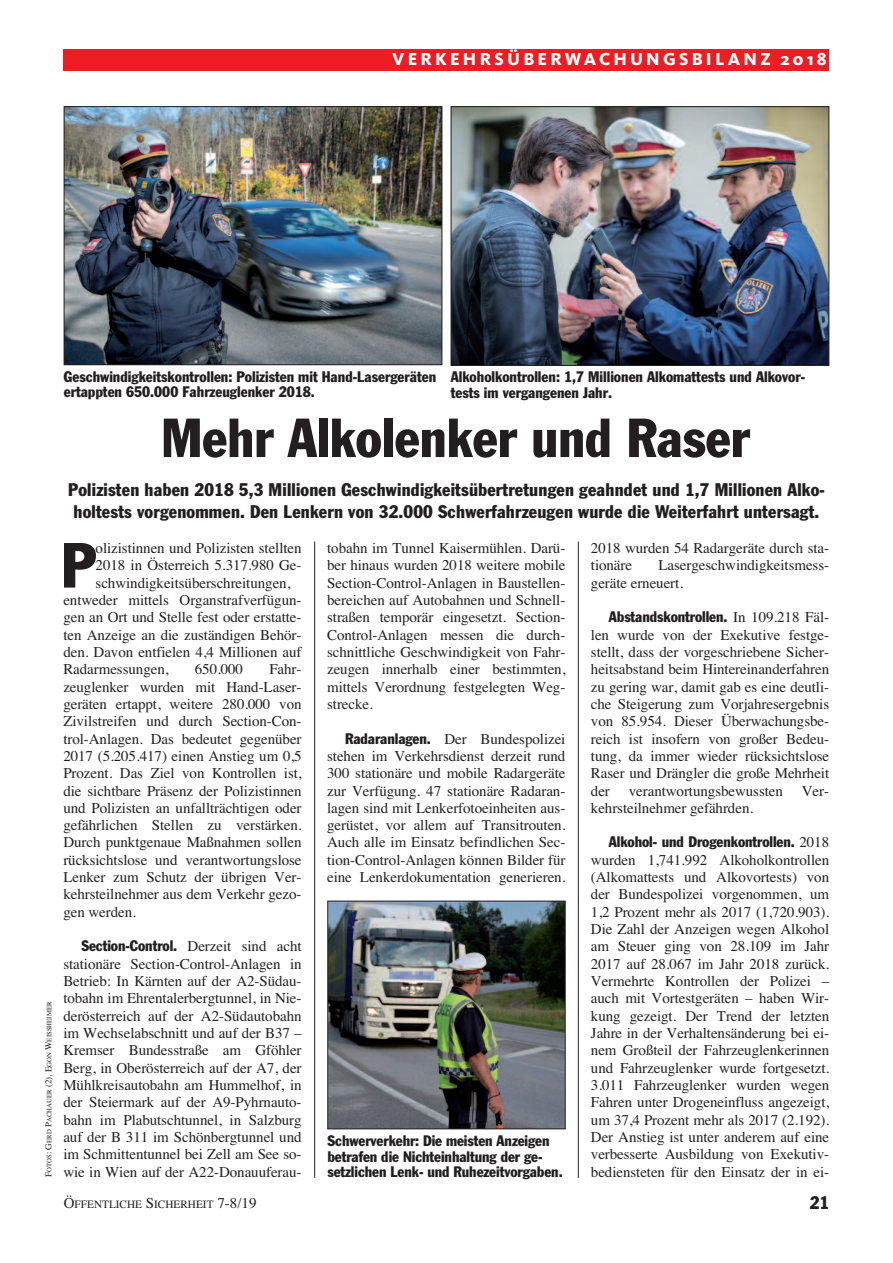
<style>
.page{position:relative;width:893px;height:1263px;background:#fff}
.page>*{position:absolute;margin:0;border:0;box-sizing:border-box;transform-origin:0 0}
.t1{font:condensed 62.7px "Franklin Gothic";color:#231f20}
.t2{font:condensed 54px "Franklin Gothic";color:#231f20}
.t3{font:condensed 18px/21.6px "Franklin Gothic";letter-spacing:.01em;color:#231f20}
.t4{font:800 18px "Kievit";letter-spacing:.175em;color:#fff}
.t5{font:15px/17.2px "Times";letter-spacing:-.005em;color:#231f20;text-align:justify}
.t6{font:condensed 15px/15.8px "Franklin Gothic";color:#231f20}
.t7{font:11.25px "Times";color:#231f20}
.t8{font:6.75px "Times";color:#231f20}
.s1{font-size:9px}
.s2{font-family:"Times";font-stretch:normal}
.s3{font-family:"Franklin Gothic";font-stretch:condensed}
.s4{font-size:15px}
</style>
<div class="page">
<div style="left:64px;top:49px;width:765px;height:21px;background:#ee1d23"></div>
<hr style="left:314px;top:542px;width:1px;height:636px;background:#231f20">
<hr style="left:578px;top:542px;width:1px;height:636px;background:#231f20">
<img style="left:66px;top:108px;width:374px;height:255px">
<div style="left:64px;top:106px;width:378px;height:259px;border:1px solid #231f20"></div>
<img style="left:453px;top:108px;width:374px;height:256px">
<div style="left:451px;top:106px;width:378px;height:260px;border:1px solid #231f20"></div>
<img style="left:329px;top:903px;width:235px;height:224px">
<div style="left:327px;top:901px;width:239px;height:228px;border:1px solid #231f20"></div>
<p class="t4" style="left:392px;top:53px;width:436px">VERKEHRSÜBERWACHUNGSBILANZ 2018</p>
<p class="t8" style="left:45px;top:1177px;width:177px;rotate:-90deg"><span class="s1">F</span>OTOS<span class="s1">: G</span>ERD <span class="s1">P</span>ACHAUER <span class="s1">(2), E</span>GON <span class="s1">W</span>EISSHEIMER</p>
<p class="t6" style="left:64px;top:370px;width:374px">Geschwindigkeitskontrollen: Polizisten mit Hand-Lasergeräten ertappten 650.000 Fahrzeuglenker 2018.</p>
<p class="t6" style="left:451px;top:370px;width:356px">Alkoholkontrollen: 1,7 Millionen Alkomattests und Alkovor&shy;tests im vergangenen Jahr.</p>
<h2 class="t2" style="left:161px;top:419px;width:590px">Mehr Alkolenker und Raser</h2>
<p class="t3" style="left:68px;top:480px;width:758px">Polizisten haben 2018 5,3 Millionen Geschwindigkeitsübertretungen geahndet und 1,7 Millionen Alko&shy;holtests vorgenommen. Den Lenkern von 32.000 Schwerfahrzeugen wurde die Weiterfahrt untersagt.</p>
<h1 class="t1" style="left:61px;top:543px;width:36px">P</h1>
<p class="t5" style="left:96px;top:539px;width:207px">olizistinnen und Polizisten stellten</p>
<p class="t5" style="left:96px;top:556px;width:207px">2018 in Österreich 5.317.980 Ge-</p>
<p class="t5" style="left:96px;top:574px;width:196px">schwindigkeitsüberschreitungen,</p>
<p class="t5" style="left:63px;top:591px;width:240px">entweder mittels Organstrafverfügun-</p>
<p class="t5" style="left:63px;top:608px;width:240px">gen an Ort und Stelle fest oder erstatte-</p>
<p class="t5" style="left:63px;top:626px;width:240px">ten Anzeige an die zuständigen Behör-</p>
<p class="t5" style="left:63px;top:643px;width:240px">den. Davon entfielen 4,4 Millionen auf</p>
<p class="t5" style="left:63px;top:660px;width:107px">Radarmessungen,</p>
<p class="t5" style="left:195px;top:660px;width:50px">650.000</p>
<p class="t5" style="left:63px;top:660px;width:240px;text-indent:206px">Fahr&shy;zeuglenker wurden mit Hand-Laser&shy;geräten ertappt, weitere 280.000 von Zivilstreifen und durch Section-Con&shy;trol-Anlagen. Das bedeutet gegenüber 2017 (5.205.417) einen Anstieg um 0,5<br>Prozent. Das Ziel von Kontrollen ist, die sichtbare Präsenz der Polizistinnen und Polizisten an unfallträchtigen oder gefährlichen Stellen zu verstärken.<br>Durch punktgenaue Maßnahmen sollen rücksichtslose und verantwortungslose Lenker zum Schutz der übrigen Ver&shy;kehrsteilnehmer aus dem Verkehr gezo&shy;gen werden.</p>
<p class="t6" style="left:81px;top:939px;width:222px">Section-Control. <span class="s2">Derzeit sind acht</span></p>
<p class="t5" style="left:63px;top:955px;width:240px">stationäre Section-Control-Anlagen in Betrieb: In Kärnten auf der A2-Südau&shy;tobahn im Ehrentalerbergtunnel, in Nie&shy;derösterreich auf der A2-Südautobahn im Wechselabschnitt und auf der B37 – Kremser Bundesstraße am Gföhler Berg, in Oberösterreich auf der A7, der Mühlkreisautobahn am Hummelhof, in der Steiermark auf der A9-Pyhrnauto&shy;bahn im Plabutschtunnel, in Salzburg auf der B 311 im Schönbergtunnel und im Schmittentunnel bei Zell am See so&shy;wie in Wien auf der A22-Donauuferau-</p>
<p class="t5" style="left:327px;top:539px;width:240px">tobahn im Tunnel Kaisermühlen. Darü&shy;ber hinaus wurden 2018 weitere mobile Section-Control-Anlagen in Baustellen&shy;bereichen auf Autobahnen und Schnell&shy;straßen temporär eingesetzt. Section-Control-Anlagen messen die durch&shy;schnittliche Geschwindigkeit von Fahr&shy;zeugen innerhalb einer bestimmten, mittels Verordnung festgelegten Weg&shy;strecke.</p>
<p class="t5" style="left:327px;top:730px;width:240px;text-indent:18px"><span class="s3">Radaranlagen.</span> Der Bundespolizei stehen im Verkehrsdienst derzeit rund 300 stationäre und mobile Radargeräte zur Verfügung. 47 stationäre Radaran&shy;lagen sind mit Lenkerfotoeinheiten aus&shy;gerüstet, vor allem auf Transitrouten.<br>Auch alle im Einsatz befindlichen Sec&shy;tion-Control-Anlagen können Bilder für eine Lenkerdokumentation generieren.</p>
<p class="t6" style="left:327px;top:1134px;width:237px">Schwerverkehr: Die meisten Anzeigen betrafen die Nichteinhaltung der ge&shy;setzlichen Lenk- und Ruhezeitvorgaben.</p>
<p class="t5" style="left:591px;top:539px;width:240px">2018 wurden 54 Radargeräte durch sta&shy;tionäre</p>
<p class="t5" style="left:591px;top:556px;width:240px;text-indent:68px">Lasergeschwindigkeitsmess&shy;geräte erneuert.</p>
<p class="t6" style="left:609px;top:610px;width:222px">Abstandskontrollen. <span class="s2">In 109.218 Fäl-</span></p>
<p class="t5" style="left:591px;top:626px;width:240px">len wurde von der Exekutive festge&shy;stellt, dass der vorgeschriebene Sicher&shy;heitsabstand beim Hintereinanderfahren zu gering war, damit gab es eine deutli&shy;che Steigerung zum Vorjahresergebnis von 85.954. Dieser Überwachungsbe&shy;reich ist insofern von großer Bedeu&shy;tung, da immer wieder rücksichtslose Raser und Drängler die große Mehrheit der</p>
<p class="t5" style="left:629px;top:782px;width:156px">verantwortungsbewussten</p>
<p class="t5" style="left:802px;top:782px;width:29px">Ver-</p>
<p class="t5" style="left:591px;top:799px;width:164px">kehrsteilnehmer gefährden.</p>
<p class="t6" style="left:609px;top:835px;width:222px">Alkohol- und Drogenkontrollen. <span class="s2">2018</span></p>
<p class="t5" style="left:591px;top:851px;width:240px">wurden 1,741.992 Alkoholkontrollen (Alkomattests und Alkovortests) von der Bundespolizei vorgenommen, um 1,2 Prozent mehr als 2017 (1,720.903).<br>Die Zahl der Anzeigen wegen Alkohol am Steuer ging von 28.109 im Jahr 2017 auf 28.067 im Jahr 2018 zurück.<br>Vermehrte Kontrollen der Polizei – auch mit Vortestgeräten – haben Wir&shy;kung gezeigt. Der Trend der letzten Jahre in der Verhaltensänderung bei ei&shy;nem Großteil der Fahrzeuglenkerinnen und Fahrzeuglenker wurde fortgesetzt.<br>3.011 Fahrzeuglenker wurden wegen Fahren unter Drogeneinfluss angezeigt, um 37,4 Prozent mehr als 2017 (2.192).<br>Der Anstieg ist unter anderem auf eine verbesserte Ausbildung von Exekutiv&shy;bediensteten für den Einsatz der in ei-</p>
<p class="t7" style="left:64px;top:1198px;width:194px"><span class="s4">Ö</span>FFENTLICHE <span class="s4">S</span>ICHERHEIT <span class="s4">7-8/19</span></p>
<p class="t3" style="left:810px;top:1193px;width:21px">21</p>
</div>
